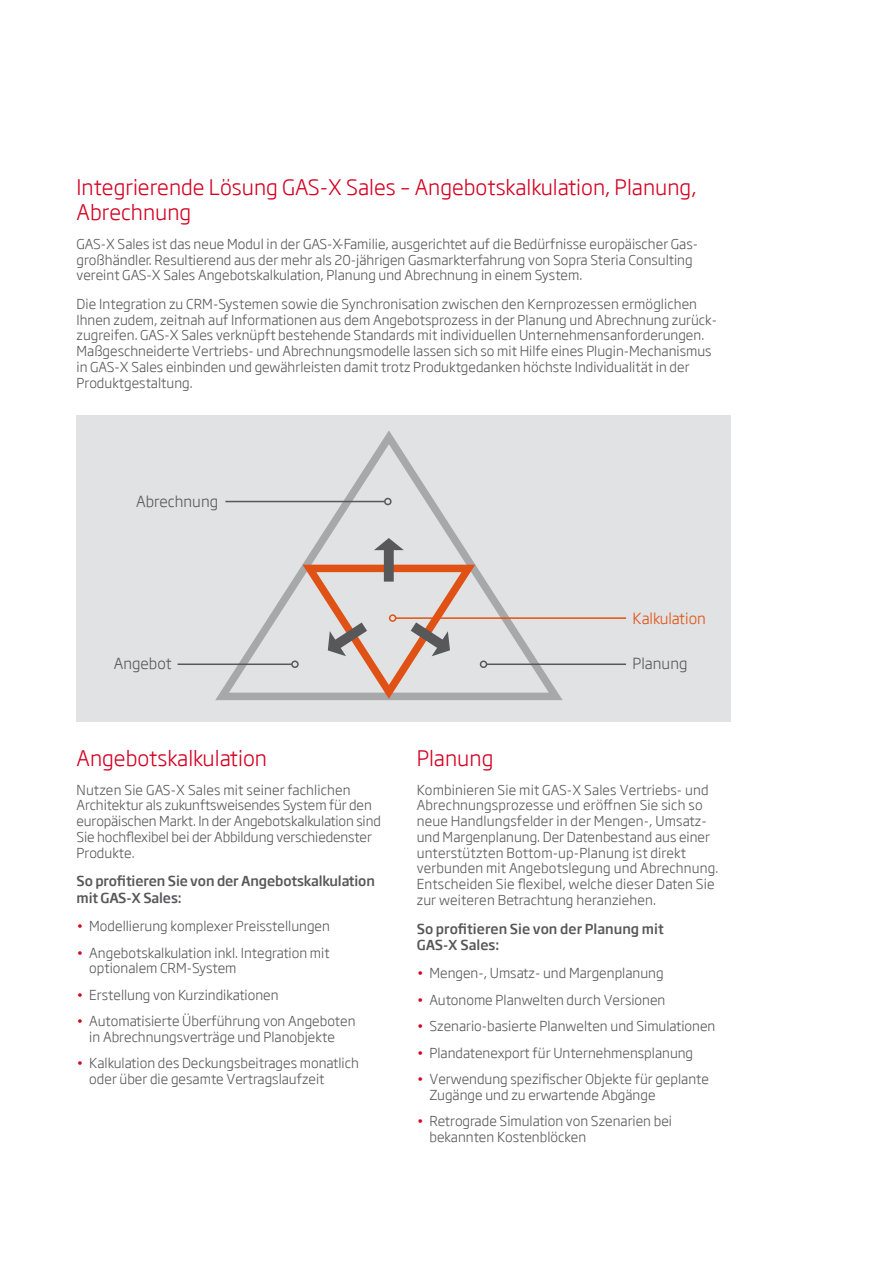
<style>
.page{position:relative;width:893px;height:1263px;background:#fff}
.page>*{position:absolute;margin:0;border:0;box-sizing:border-box;transform-origin:0 0}
.t1{font:300 21px/25.2px "Soho Gothic Pro";color:#d40122}
.t2{font:300 15px "Soho Gothic Pro";color:#58585a}
.t3{font:300 15px "Soho Gothic Pro";color:#e05115}
.t4{font:300 13.5px/15.8px "Soho Gothic Pro";color:#58585a}
.t5{font:500 13.5px/16.2px "Soho Gothic Pro";letter-spacing:-.01em;color:#58585a}
.s1{color:#d40122}
</style>
<div class="page">
<div style="left:77px;top:416px;width:654px;height:306px;background:#e1e2e3"></div>
<svg style="left:215px;top:431px;width:348px;height:269px"></svg>
<hr style="left:225px;top:501px;width:160px;height:1px;background:#58585a">
<div style="left:384px;top:498px;width:8px;height:7px;border:2px solid #58585a;border-radius:50%"></div>
<hr style="left:178px;top:663px;width:114px;height:2px;background:#58585a">
<div style="left:291px;top:660px;width:8px;height:8px;border:2px solid #58585a;border-radius:50%"></div>
<hr style="left:396px;top:617px;width:230px;height:2px;background:#e05115">
<hr style="left:487px;top:663px;width:139px;height:2px;background:#58585a">
<div style="left:480px;top:660px;width:7px;height:8px;border:2px solid #58585a;border-radius:50%"></div>
<svg style="left:296px;top:538px;width:186px;height:162px"></svg>
<h1 class="t1" style="left:77px;top:173px;width:621px">Integrierende Lösung GAS-X Sales – Angebotskalkulation, Planung,<br>Abrechnung</h1>
<p class="t4" style="left:77px;top:235px;width:623px">GAS-X Sales ist das neue Modul in der GAS-X-Familie, ausgerichtet auf die Bedürfnisse europäischer Gas&shy;großhändler. Resultierend aus der mehr als 20-jährigen Gasmarkterfahrung von Sopra Steria Consulting vereint GAS-X Sales Angebotskalkulation, Planung und Abrechnung in einem System.</p>
<p class="t4" style="left:77px;top:295px;width:642px">Die Integration zu CRM-Systemen sowie die Synchronisation zwischen den Kernprozessen ermöglichen Ihnen zudem, zeitnah auf Informationen aus dem Angebotsprozess in der Planung und Abrechnung zurück&shy;zugreifen. GAS-X Sales verknüpft bestehende Standards mit individuellen Unternehmensanforderungen.<br>Maßgeschneiderte Vertriebs- und Abrechnungsmodelle lassen sich so mit Hilfe eines Plugin-Mechanismus in GAS-X Sales einbinden und gewährleisten damit trotz Produktgedanken höchste Individualität in der Produktgestaltung.</p>
<p class="t2" style="left:136px;top:490px;width:84px">Abrechnung</p>
<p class="t3" style="left:633px;top:606px;width:75px">Kalkulation</p>
<p class="t2" style="left:114px;top:651px;width:59px">Angebot</p>
<p class="t2" style="left:633px;top:652px;width:56px">Planung</p>
<h1 class="t1" style="left:77px;top:744px;width:192px">Angebotskalkulation</h1>
<p class="t4" style="left:77px;top:781px;width:306px">Nutzen Sie GAS-X Sales mit seiner fachlichen Architektur als zukunftsweisendes System für den europäischen Markt. In der Angebotskalkulation sind Sie hochflexibel bei der Abbildung verschiedenster Produkte.</p>
<p class="t5" style="left:77px;top:872px;width:300px">So profitieren Sie von der Angebotskalkulation mit GAS-X Sales:</p>
<p class="t4" style="left:77px;top:917px;width:255px"><span class="s1">•</span> Modellierung komplexer Preisstellungen</p>
<p class="t4" style="left:89px;top:944px;width:242px;text-indent:-13px"><span class="s1">•</span> Angebotskalkulation inkl. Integration mit optionalem CRM-System</p>
<p class="t4" style="left:77px;top:986px;width:204px"><span class="s1">•</span> Erstellung von Kurzindikationen</p>
<p class="t4" style="left:77px;top:1012px;width:281px;text-align:center"><span class="s1">•</span> Automatisierte Überführung von Angeboten in Abrechnungsverträge und Planobjekte</p>
<p class="t4" style="left:89px;top:1054px;width:271px;text-indent:-13px"><span class="s1">•</span> Kalkulation des Deckungsbeitrages monatlich oder über die gesamte Vertragslaufzeit</p>
<h1 class="t1" style="left:417px;top:744px;width:78px">Planung</h1>
<p class="t4" style="left:417px;top:781px;width:303px">Kombinieren Sie mit GAS-X Sales Vertriebs- und Abrechnungsprozesse und eröffnen Sie sich so neue Handlungsfelder in der Mengen-, Umsatz&shy;und Margenplanung. Der Datenbestand aus einer unterstützten Bottom-up-Planung ist direkt verbunden mit Angebotslegung und Abrechnung.<br>Entscheiden Sie flexibel, welche dieser Daten Sie zur weiteren Betrachtung heranziehen.</p>
<p class="t5" style="left:417px;top:920px;width:249px">So profitieren Sie von der Planung mit<br>GAS-X Sales:</p>
<p class="t4" style="left:417px;top:965px;width:248px"><span class="s1">•</span> Mengen-, Umsatz- und Margenplanung</p>
<p class="t4" style="left:417px;top:991px;width:250px"><span class="s1">•</span> Autonome Planwelten durch Versionen</p>
<p class="t4" style="left:417px;top:1017px;width:300px"><span class="s1">•</span> Szenario-basierte Planwelten und Simulationen</p>
<p class="t4" style="left:417px;top:1044px;width:278px"><span class="s1">•</span> Plandatenexport für Unternehmensplanung</p>
<p class="t4" style="left:429px;top:1070px;width:281px;text-indent:-13px"><span class="s1">•</span> Verwendung spezifischer Objekte für geplante<br>Zugänge und zu erwartende Abgänge</p>
<p class="t4" style="left:429px;top:1112px;width:244px;text-indent:-13px"><span class="s1">•</span> Retrograde Simulation von Szenarien bei bekannten Kostenblöcken</p>
</div>
